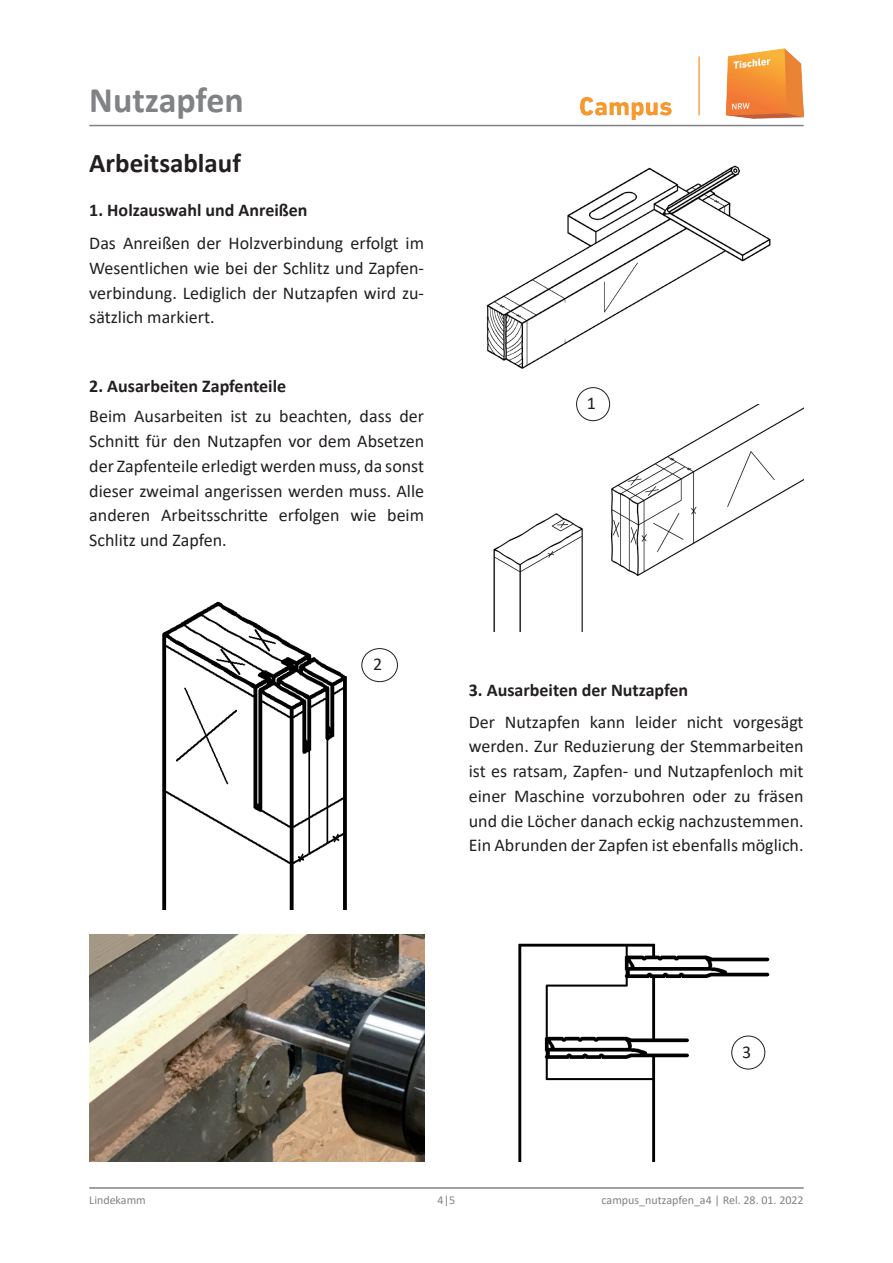
<style>
.page{position:relative;width:893px;height:1263px;background:#fff}
.page>*{position:absolute;margin:0;border:0;box-sizing:border-box;transform-origin:0 0}
.t1{font:700 36px "Calibri";color:#808285}
.t2{font:700 27px "Calibri";color:#231f20}
.t3{font:18px/24.8px "Calibri";color:#231f20;text-align:justify}
.t4{font:700 18px "Calibri";color:#231f20}
.t5{font:12px "Calibri";color:#808285}
</style>
<div class="page">
<img style="left:580px;top:49px;width:224px;height:70px">
<hr style="left:89px;top:125px;width:715px;height:1px;background:#808285">
<hr style="left:89px;top:1187px;width:715px;height:2px;background:#808285">
<img style="left:518px;top:943px;width:252px;height:218px">
<img style="left:162px;top:601px;width:236px;height:308px">
<img style="left:493px;top:404px;width:311px;height:227px">
<div style="left:576px;top:387px;width:34px;height:34px;border:1px solid #231f20;border-radius:50%"></div>
<div style="left:361px;top:648px;width:37px;height:34px;border:1px solid #231f20;border-radius:50%"></div>
<div style="left:731px;top:1036px;width:34px;height:33px;border:1px solid #231f20;border-radius:50%"></div>
<img style="left:486px;top:165px;width:285px;height:204px">
<img style="left:89px;top:934px;width:335px;height:228px">
<h1 class="t1" style="left:89px;top:75px;width:156px">Nutzapfen</h1>
<h2 class="t2" style="left:89px;top:144px;width:153px">Arbeitsablauf</h2>
<p class="t4" style="left:89px;top:197px;width:220px">1. Holzauswahl und Anreißen</p>
<p class="t3" style="left:89px;top:230px;width:336px">Das Anreißen der Holzverbindung erfolgt im Wesentlichen wie bei der Schlitz und Zapfen&shy;verbindung. Lediglich der Nutzapfen wird zu&shy;sätzlich markiert.</p>
<p class="t4" style="left:89px;top:374px;width:198px">2. Ausarbeiten Zapfenteile</p>
<p class="t3" style="left:89px;top:403px;width:336px">Beim Ausarbeiten ist zu beachten, dass der Schnitt für den Nutzapfen vor dem Absetzen der Zapfenteile erledigt werden muss, da sonst dieser zweimal angerissen werden muss. Alle anderen Arbeitsschritte erfolgen wie beim Schlitz und Zapfen.</p>
<p class="t3" style="left:373px;top:651px;width:11px">2</p>
<p class="t3" style="left:587px;top:391px;width:11px">1</p>
<p class="t4" style="left:469px;top:677px;width:221px">3. Ausarbeiten der Nutzapfen</p>
<p class="t3" style="left:469px;top:709px;width:336px">Der Nutzapfen kann leider nicht vorgesägt werden. Zur Reduzierung der Stemmarbeiten ist es ratsam, Zapfen- und Nutzapfenloch mit einer Maschine vorzubohren oder zu fräsen und die Löcher danach eckig nachzustemmen.<br>Ein Abrunden der Zapfen ist ebenfalls möglich.</p>
<p class="t3" style="left:742px;top:1039px;width:11px">3</p>
<p class="t5" style="left:89px;top:1192px;width:58px">Lindekamm</p>
<p class="t5" style="left:438px;top:1192px;width:19px">4|5</p>
<p class="t5" style="left:602px;top:1192px;width:204px">campus_nutzapfen_a4 | Rel. 28. 01. 2022</p>
</div>
